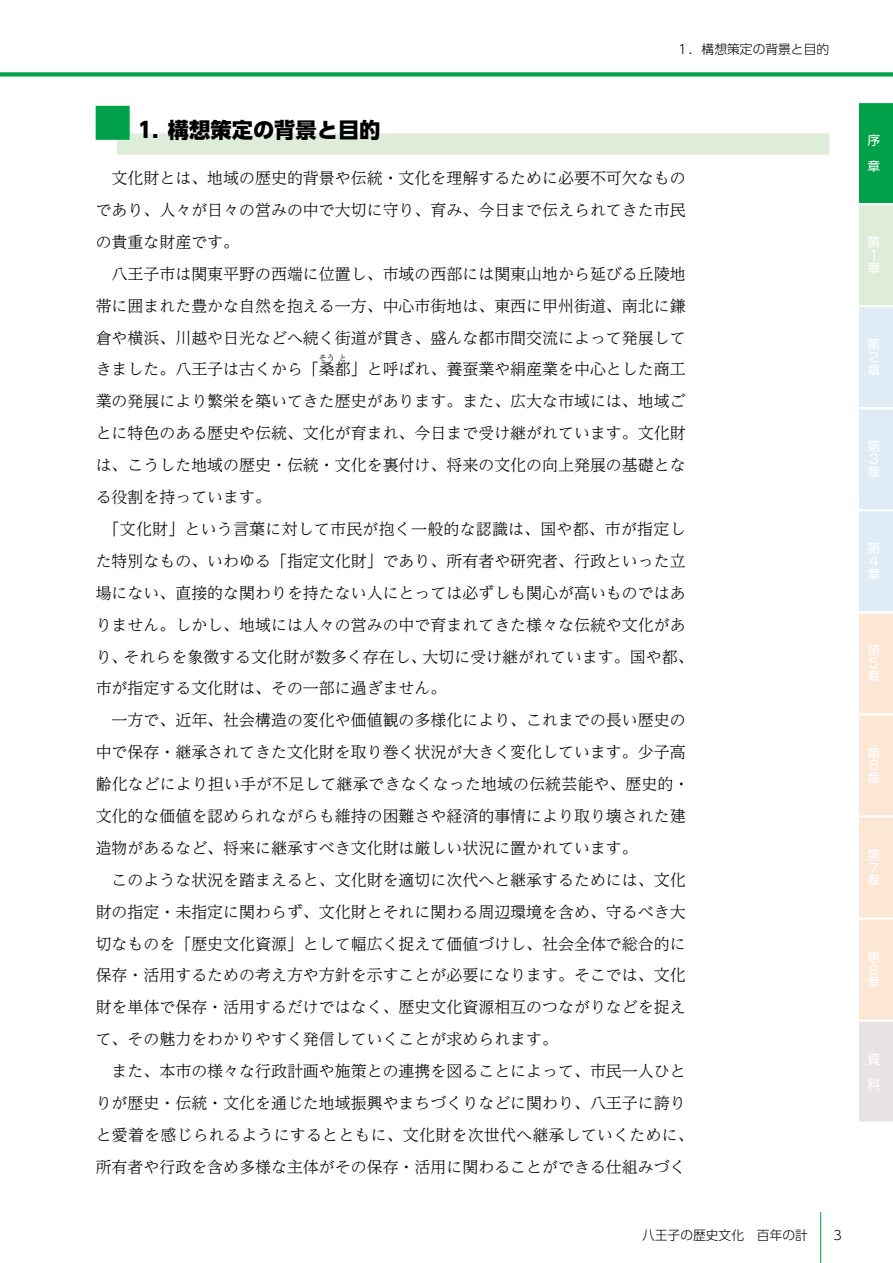
<style>
.page{position:relative;width:893px;height:1263px;background:#fff}
.page>*{position:absolute;margin:0;border:0;box-sizing:border-box;transform-origin:0 0}
.t1{font:800 21.3px "UD Shin Go Pr 6 N";color:#000}
.t2{font:300 15.9px/32px "UD Reimin Pr 6 N";color:#000;text-align:justify}
.t3{font:12.75px/12.8px "Shin Go Pr 6 N";color:#fff}
.t4{font:300 12.75px "UD Shin Go Pr 6 N";color:#000}
.t5{font:300 7.95px "UD Reimin Pr 6 N";color:#000}
</style>
<div class="page">
<div style="left:0;top:72px;width:893px;height:5px;background:#00a148"></div>
<hr style="left:820px;top:1212px;width:1px;height:51px;background:#00a148">
<div style="left:117px;top:133px;width:712px;height:22px;background:#deedda"></div>
<div style="left:96px;top:106px;width:34px;height:34px;background:#00a148"></div>
<div style="left:859px;top:102px;width:34px;height:102px;background:#00a148"></div>
<div style="left:859px;top:204px;width:34px;height:102px;background:#deedda"></div>
<div style="left:859px;top:306px;width:34px;height:102px;background:#dfecf5"></div>
<div style="left:859px;top:408px;width:34px;height:102px;background:#dfecf5"></div>
<div style="left:859px;top:510px;width:34px;height:102px;background:#dfecf5"></div>
<div style="left:859px;top:612px;width:34px;height:102px;background:#fce7d5"></div>
<div style="left:859px;top:714px;width:34px;height:102px;background:#fce7d5"></div>
<div style="left:859px;top:816px;width:34px;height:102px;background:#fce7d5"></div>
<div style="left:859px;top:918px;width:34px;height:102px;background:#fce7d5"></div>
<div style="left:859px;top:1020px;width:34px;height:103px;background:#e7e3e3"></div>
<hr style="left:859px;top:101px;width:34px;height:2px;background:#fff">
<hr style="left:859px;top:203px;width:34px;height:2px;background:#fff">
<hr style="left:859px;top:305px;width:34px;height:2px;background:#fff">
<hr style="left:859px;top:407px;width:34px;height:2px;background:#fff">
<hr style="left:859px;top:509px;width:34px;height:2px;background:#fff">
<hr style="left:859px;top:611px;width:34px;height:2px;background:#fff">
<hr style="left:859px;top:713px;width:34px;height:2px;background:#fff">
<hr style="left:859px;top:815px;width:34px;height:2px;background:#fff">
<hr style="left:859px;top:917px;width:34px;height:2px;background:#fff">
<hr style="left:859px;top:1019px;width:34px;height:3px;background:#fff">
<hr style="left:859px;top:1121px;width:34px;height:3px;background:#fff">
<p class="t4" style="left:676px;top:39px;width:155px">１．構想策定の背景と目的</p>
<h1 class="t1" style="left:138px;top:113px;width:244px">1. 構想策定の背景と目的</h1>
<p class="t2" style="left:96px;top:162px;width:591px;text-indent:16px">文化財とは、地域の歴史的背景や伝統・文化を理解するために必要不可欠なものであり、人々が日々の営みの中で大切に守り、育み、今日まで伝えられてきた市民の貴重な財産です。</p>
<p class="t2" style="left:96px;top:257px;width:591px;text-indent:16px">八王子市は関東平野の西端に位置し、市域の西部には関東山地から延びる丘陵地帯に囲まれた豊かな自然を抱える一方、中心市街地は、東西に甲州街道、南北に鎌倉や横浜、川越や日光などへ続く街道が貫き、盛んな都市間交流によって発展してきました。八王子は古くから「桑都」と呼ばれ、養蚕業や絹産業を中心とした商工</p>
<p class="t5" style="left:319px;top:351px;width:17px">そう</p>
<p class="t5" style="left:339px;top:351px;width:9px">と</p>
<p class="t2" style="left:96px;top:385px;width:591px">業の発展により繁栄を築いてきた歴史があります。また、広大な市域には、地域ご</p>
<p class="t2" style="left:96px;top:417px;width:591px">とに特色のある歴史や伝統、文化が育まれ、今日まで受け継がれています。文化財</p>
<p class="t2" style="left:96px;top:449px;width:591px">は、こうした地域の歴史・伝統・文化を裏付け、将来の文化の向上発展の基礎とな</p>
<p class="t2" style="left:96px;top:480px;width:177px">る役割を持っています。</p>
<p class="t2" style="left:104px;top:512px;width:583px">「文化財」という言葉に対して市民が抱く一般的な認識は、国や都、市が指定し</p>
<p class="t2" style="left:96px;top:544px;width:591px">た特別なもの、いわゆる「指定文化財」であり、所有者や研究者、行政といった立</p>
<p class="t2" style="left:96px;top:576px;width:591px">場にない、直接的な関わりを持たない人にとっては必ずしも関心が高いものではあ</p>
<p class="t2" style="left:96px;top:608px;width:591px">りません。しかし、地域には人々の営みの中で育まれてきた様々な伝統や文化があ</p>
<p class="t2" style="left:96px;top:640px;width:599px">り、それらを象徴する文化財が数多く存在し、大切に受け継がれています。国や都、</p>
<p class="t2" style="left:96px;top:672px;width:352px">市が指定する文化財は、その一部に過ぎません。</p>
<p class="t2" style="left:112px;top:704px;width:576px">一方で、近年、社会構造の変化や価値観の多様化により、これまでの長い歴史の</p>
<p class="t2" style="left:96px;top:736px;width:591px">中で保存・継承されてきた文化財を取り巻く状況が大きく変化しています。少子高</p>
<p class="t2" style="left:96px;top:767px;width:595px">齢化などにより担い手が不足して継承できなくなった地域の伝統芸能や、歴史的・</p>
<p class="t2" style="left:96px;top:799px;width:591px">文化的な価値を認められながらも維持の困難さや経済的事情により取り壊された建</p>
<p class="t2" style="left:96px;top:831px;width:544px">造物があるなど、将来に継承すべき文化財は厳しい状況に置かれています。</p>
<p class="t2" style="left:112px;top:863px;width:576px">このような状況を踏まえると、文化財を適切に次代へと継承するためには、文化</p>
<p class="t2" style="left:96px;top:895px;width:591px">財の指定・未指定に関わらず、文化財とそれに関わる周辺環境を含め、守るべき大</p>
<p class="t2" style="left:96px;top:927px;width:591px">切なものを「歴史文化資源」として幅広く捉えて価値づけし、社会全体で総合的に</p>
<p class="t2" style="left:96px;top:959px;width:591px">保存・活用するための考え方や方針を示すことが必要になります。そこでは、文化</p>
<p class="t2" style="left:96px;top:991px;width:591px">財を単体で保存・活用するだけではなく、歴史文化資源相互のつながりなどを捉え</p>
<p class="t2" style="left:96px;top:1023px;width:464px">て、その魅力をわかりやすく発信していくことが求められます。</p>
<p class="t2" style="left:112px;top:1054px;width:576px">また、本市の様々な行政計画や施策との連携を図ることによって、市民一人ひと</p>
<p class="t2" style="left:96px;top:1086px;width:591px">りが歴史・伝統・文化を通じた地域振興やまちづくりなどに関わり、八王子に誇り</p>
<p class="t2" style="left:96px;top:1118px;width:600px">と愛着を感じられるようにするとともに、文化財を次世代へ継承していくために、</p>
<p class="t2" style="left:96px;top:1150px;width:591px">所有者や行政を含め多様な主体がその保存・活用に関わることができる仕組みづく</p>
<p class="t4" style="left:642px;top:1225px;width:167px">八王子の歴史文化　百年の計</p>
<p class="t4" style="left:833px;top:1225px;width:10px">3</p>
<p class="t3" style="left:867px;top:127px;width:14px;line-height:25.5px">序章</p>
<p class="t3" style="left:867px;top:235px;width:14px">第<br>１章</p>
<p class="t3" style="left:867px;top:337px;width:14px">第<br>２章</p>
<p class="t3" style="left:867px;top:439px;width:14px">第<br>３章</p>
<p class="t3" style="left:867px;top:541px;width:14px;text-align:justify">第４章</p>
<p class="t3" style="left:867px;top:643px;width:14px">第<br>５章</p>
<p class="t3" style="left:867px;top:745px;width:14px">第<br>６章</p>
<p class="t3" style="left:867px;top:847px;width:14px">第<br>７章</p>
<p class="t3" style="left:867px;top:949px;width:14px">第<br>８章</p>
<p class="t3" style="left:867px;top:1045px;width:14px;line-height:25.5px">資料</p>
</div>
